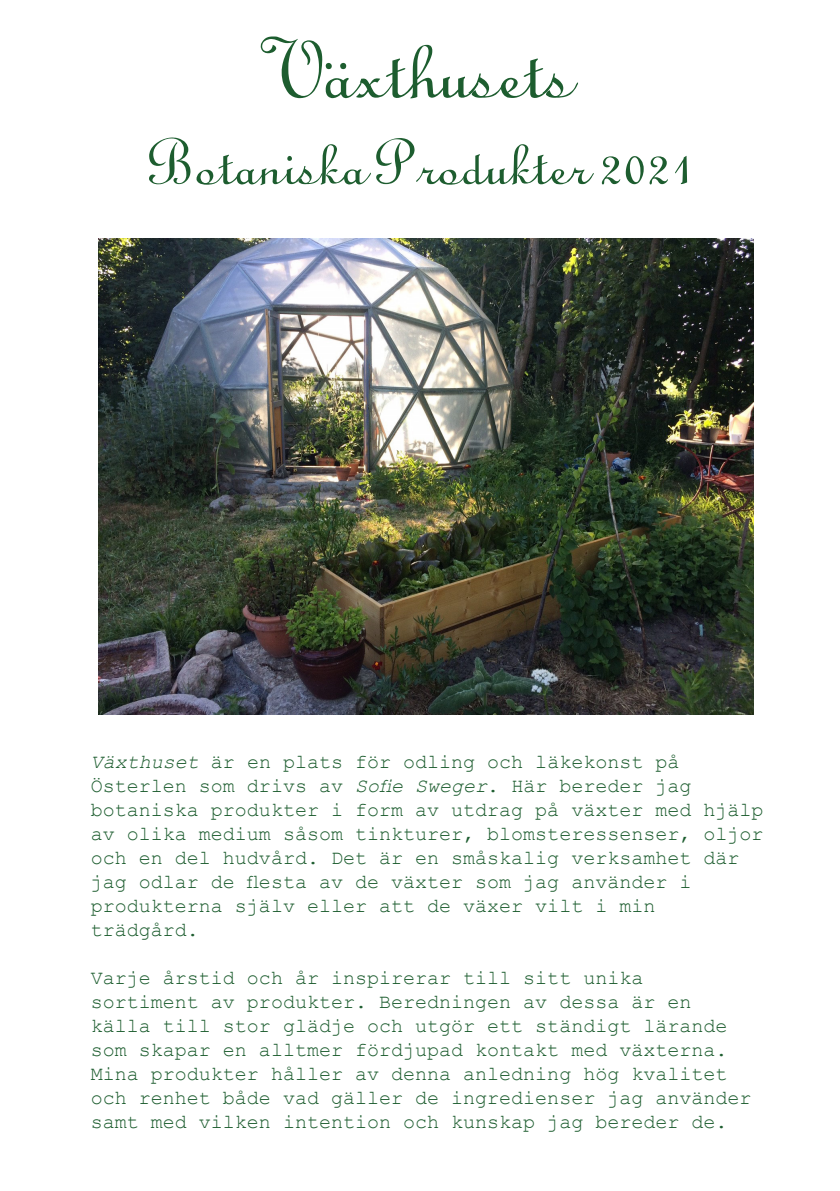
<style>
.page{position:relative;width:840px;height:1191px;background:#fff}
.page>*{position:absolute;margin:0;border:0;box-sizing:border-box;transform-origin:0 0}
.t1{font:96px "Linoscript";color:#1d5d2f}
.t2{font:72px "Linoscript";color:#1d5d2f}
.t3{font:20px/24px "Courier New";color:#1d5d2f}
.s1{font-style:italic}
</style>
<div class="page">
<img style="left:99px;top:238px;width:654px;height:476px">
<p class="t1" style="left:270px;top:20px;width:300px">Växthusets</p>
<p class="t2" style="left:145px;top:125px;width:550px">Botaniska Produkter 2021</p>
<p class="t3" style="left:91px;top:749px;width:590px"><span class="s1">Växthuset</span> är en plats för odling och läkekonst på</p>
<p class="t3" style="left:91px;top:773px;width:602px">Österlen som drivs av <span class="s1">Sofie Sweger</span>. Här bereder jag</p>
<p class="t3" style="left:91px;top:797px;width:674px">botaniska produkter i form av utdrag på växter med hjälp av olika medium såsom tinkturer, blomsteressenser, oljor och en del hudvård. Det är en småskalig verksamhet där jag odlar de flesta av de växter som jag använder i</p>
<p class="t3" style="left:91px;top:893px;width:566px">produkterna själv eller att de växer vilt i min</p>
<p class="t3" style="left:91px;top:917px;width:109px">trädgård.</p>
<p class="t3" style="left:91px;top:965px;width:554px">Varje årstid och år inspirerar till sitt unika</p>
<p class="t3" style="left:91px;top:989px;width:602px">sortiment av produkter. Beredningen av dessa är en</p>
<p class="t3" style="left:91px;top:1013px;width:662px">källa till stor glädje och utgör ett ständigt lärande som skapar en alltmer fördjupad kontakt med växterna.<br>Mina produkter håller av denna anledning hög kvalitet och renhet både vad gäller de ingredienser jag använder samt med vilken intention och kunskap jag bereder de.</p>
</div>
